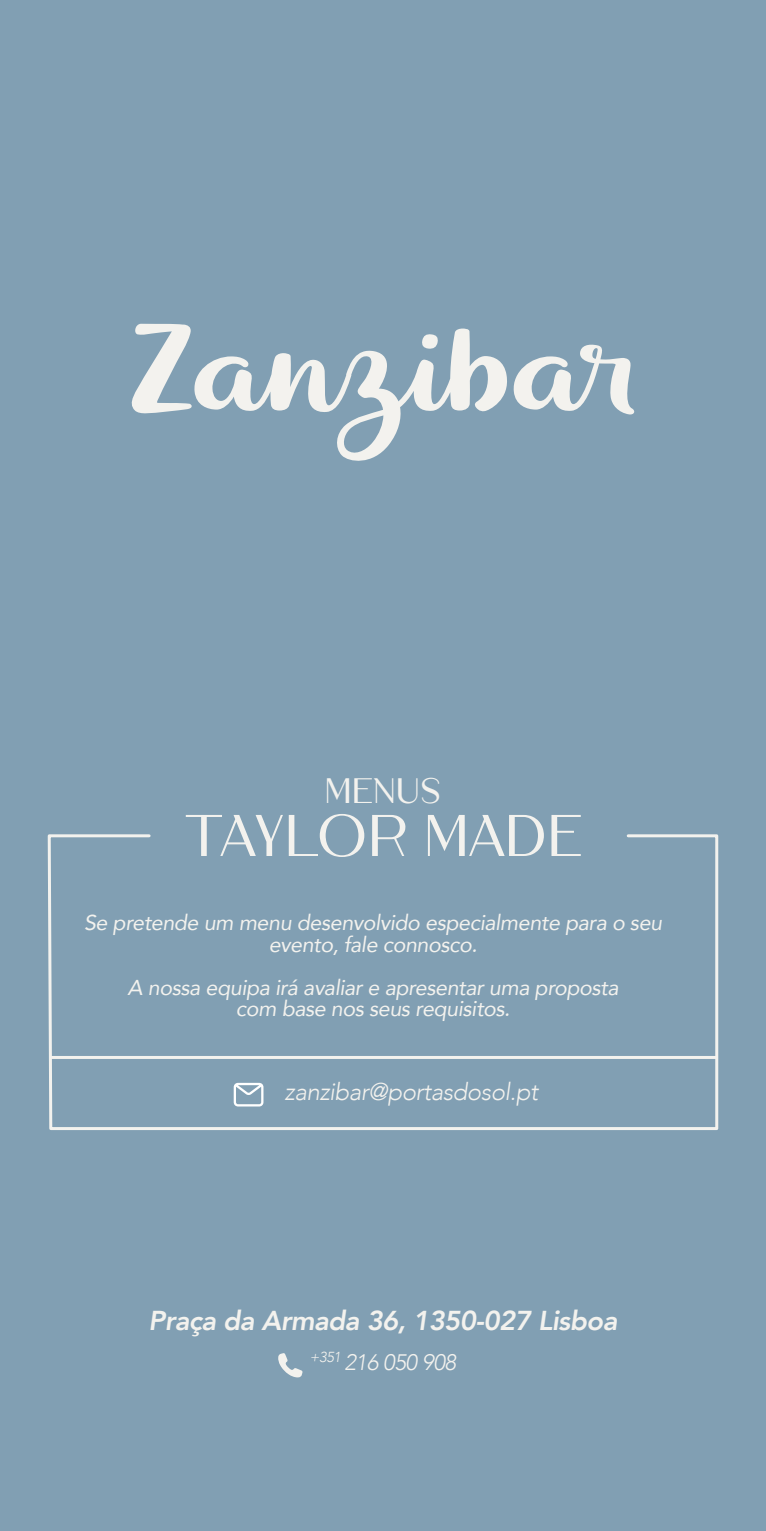
<style>
.page{position:relative;width:766px;height:1531px;background:#fff}
.page>*{position:absolute;margin:0;border:0;box-sizing:border-box;transform-origin:0 0}
.t1{font:58.65px "Cremona";color:#f3f2ee}
.t2{font:35.25px "Cremona";color:#f3f2ee}
.t3{font:italic 800 27.3px "Avenir";letter-spacing:-.02em;color:#f3f2ee}
.t4{font:italic 300 24.15px "Avenir";letter-spacing:-.02em;color:#f3f2ee}
.t5{font:italic 300 22.35px "Avenir";letter-spacing:-.02em;color:#f3f2ee}
.t6{font:italic 21.45px/21.5px "Avenir";letter-spacing:-.02em;color:#f3f2ee;text-align:center}
</style>
<div class="page">
<div style="left:0;top:0;width:765px;height:1531px;background:#819fb3"></div>
<svg style="left:278px;top:1353px;width:24px;height:24px"></svg>
<svg style="left:131px;top:324px;width:504px;height:137px"></svg>
<svg style="left:47px;top:834px;width:672px;height:296px"></svg>
<hr style="left:50px;top:1056px;width:666px;height:3px;background:#f3f2ee">
<h2 class="t2" style="left:324px;top:771px;width:119px">MENUS</h2>
<h1 class="t1" style="left:185px;top:803px;width:397px">TAYLOR MADE</h1>
<p class="t6" style="left:84px;top:912px;width:579px">Se pretende um menu desenvolvido especialmente para o seu evento, fale connosco.</p>
<p class="t6" style="left:127px;top:976px;width:492px">A nossa equipa irá avaliar e apresentar uma proposta com base nos seus requisitos.</p>
<p class="t4" style="left:284px;top:1077px;width:255px">zanzibar@portasdosol.pt</p>
<p class="t3" style="left:148px;top:1304px;width:470px">Praça da Armada 36, 1350-027 Lisboa</p>
<p class="t5" style="left:310px;top:1349px;width:148px"><sup>+351</sup> 216 050 908</p>
</div>
